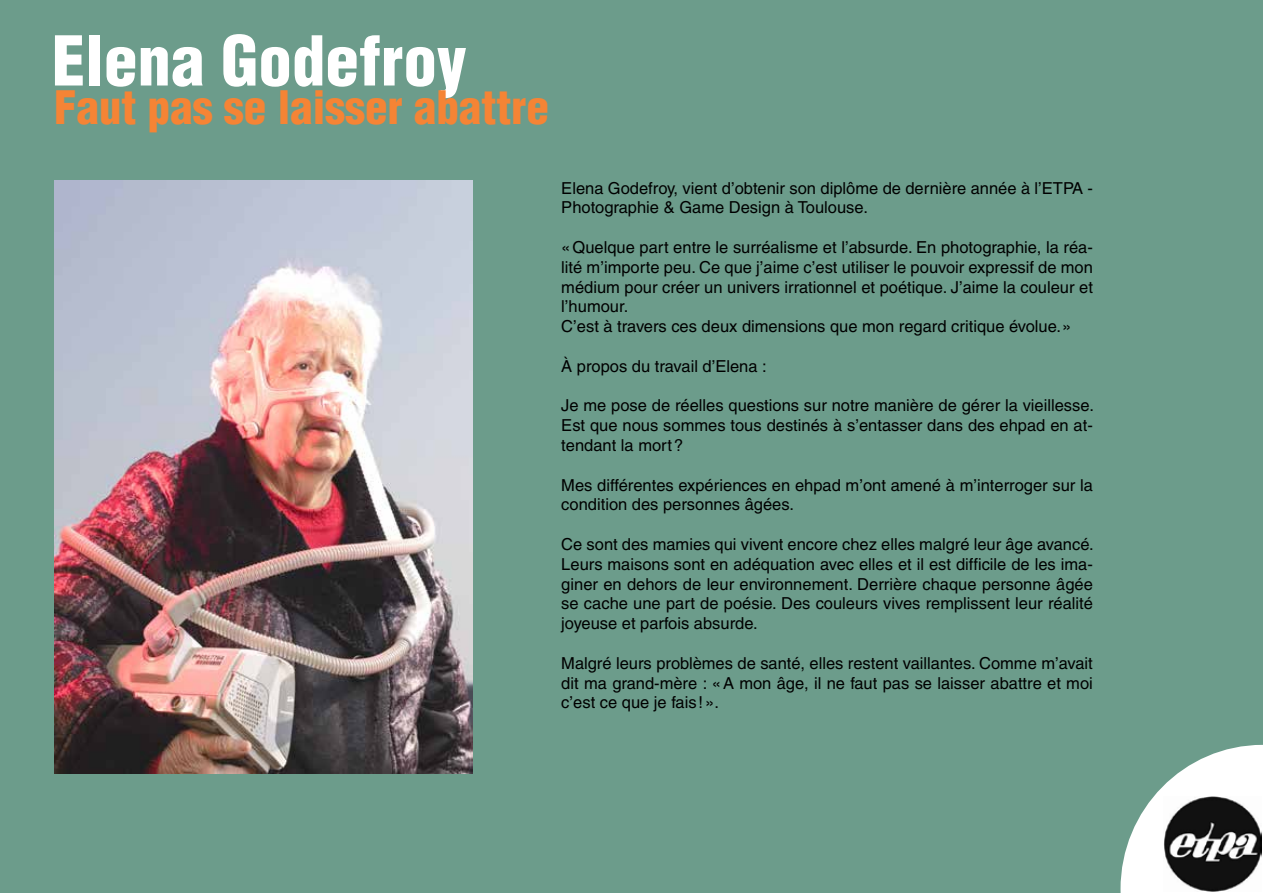
<style>
.page{position:relative;width:1263px;height:893px;background:#fff}
.page>*{position:absolute;margin:0;border:0;box-sizing:border-box;transform-origin:0 0}
.t1{font:900 condensed 66.9px "Helvetica LT";color:#fff}
.t2{font:900 condensed 45px "Helvetica LT";color:#f58435}
.t3{font:16.5px/19.8px "Helvetica LT";color:#000}
</style>
<div class="page">
<div style="left:0;top:0;width:1263px;height:892px;background:#6c9c8b"></div>
<img style="left:54px;top:181px;width:418px;height:592px">
<svg style="left:1120px;top:745px;width:143px;height:148px"></svg>
<img style="left:1163px;top:797px;width:99px;height:95px">
<h1 class="t1" style="left:52px;top:19px;width:416px">Elena Godefroy</h1>
<h2 class="t2" style="left:54px;top:79px;width:496px">Faut pas se laisser abattre</h2>
<p class="t3" style="left:561px;top:178px;width:533px">Elena Godefroy, vient d’obtenir son diplôme de dernière année à l’ETPA -<br>Photographie &amp; Game Design à Toulouse.</p>
<p class="t3" style="left:561px;top:237px;width:533px">«Quelque part entre le surréalisme et l’absurde. En photographie, la réa&shy;lité m’importe peu. Ce que j’aime c’est utiliser le pouvoir expressif de mon médium pour créer un univers irrationnel et poétique. J’aime la couleur et l’humour.<br>C’est à travers ces deux dimensions que mon regard critique évolue.»</p>
<p class="t3" style="left:561px;top:356px;width:207px">À propos du travail d’Elena :</p>
<p class="t3" style="left:561px;top:396px;width:534px;text-align:justify">Je me pose de réelles questions sur notre manière de gérer la vieillesse.<br>Est que nous sommes tous destinés à s’entasser dans des ehpad en at&shy;tendant la mort?</p>
<p class="t3" style="left:561px;top:475px;width:533px">Mes différentes expériences en ehpad m’ont amené à m’interroger sur la condition des personnes âgées.</p>
<p class="t3" style="left:561px;top:534px;width:534px;text-align:justify">Ce sont des mamies qui vivent encore chez elles malgré leur âge avancé.<br>Leurs maisons sont en adéquation avec elles et il est difficile de les ima&shy;giner en dehors de leur environnement. Derrière chaque personne âgée se cache une part de poésie. Des couleurs vives remplissent leur réalité joyeuse et parfois absurde.</p>
<p class="t3" style="left:561px;top:653px;width:533px;text-align:justify">Malgré leurs problèmes de santé, elles restent vaillantes. Comme m’avait dit ma grand-mère : «A mon âge, il ne faut pas se laisser abattre et moi c’est ce que je fais!».</p>
</div>
